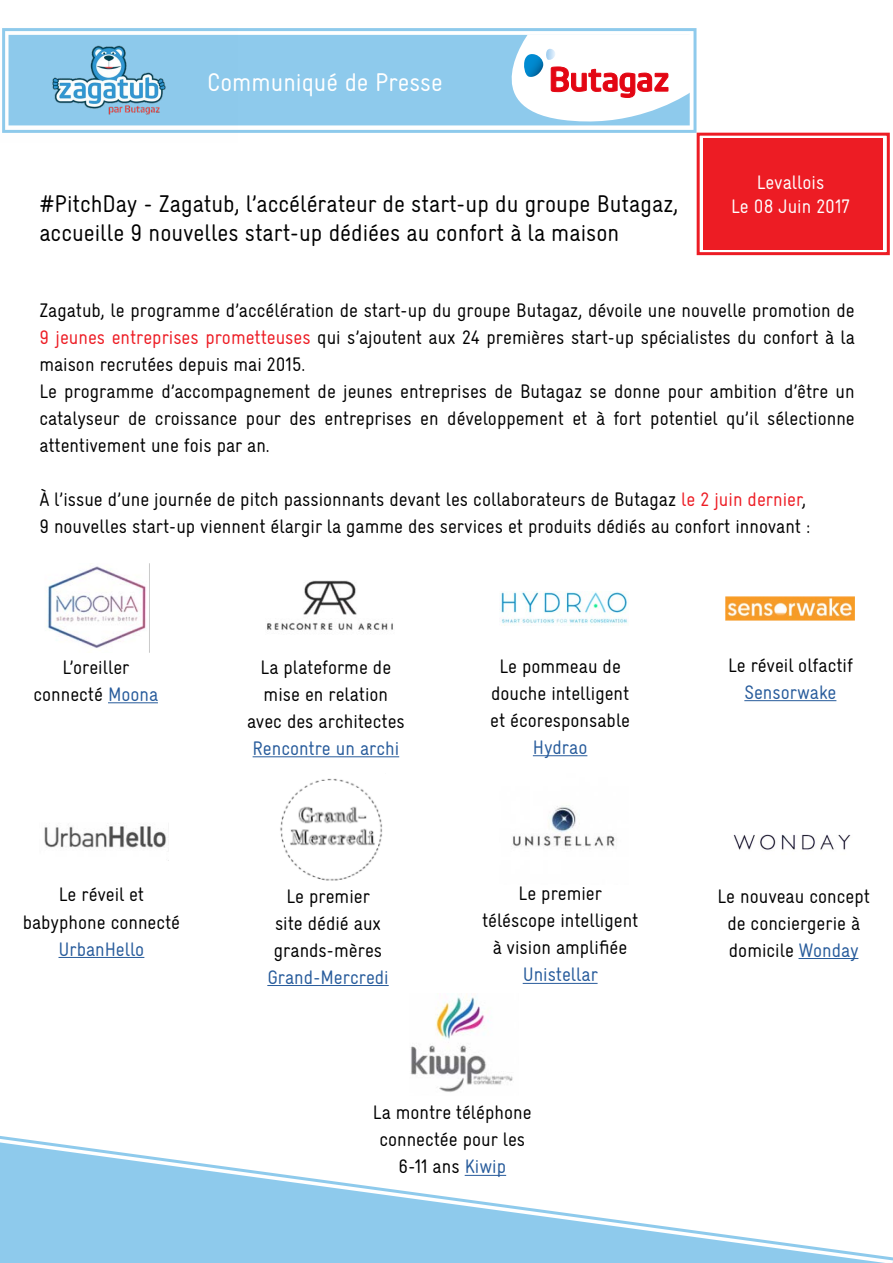
<style>
.page{position:relative;width:893px;height:1263px;background:#fff}
.page>*{position:absolute;margin:0;border:0;box-sizing:border-box;transform-origin:0 0}
.t1{font:condensed 25.5px "Gravur LL";color:#fff}
.t2{font:condensed 24px "Gravur LL";color:#000}
.t3{font:condensed 19.5px/27px "Gravur LL";color:#000;text-align:center}
.t4{font:condensed 19.5px "Gravur LL";color:#275b9b}
.t5{font:condensed 19.5px "Gravur LL";color:#fff}
.s1{color:#ed1c24}
.s2{color:#275b9b}
</style>
<div class="page">
<div style="left:9px;top:35px;width:681px;height:90px;background:#8ecaec"></div>
<img style="left:8px;top:34px;width:230px;height:92px">
<div style="left:703px;top:138px;width:180px;height:111px;background:#ed1c24"></div>
<div style="left:2px;top:28px;width:694px;height:105px;border:3px solid #5eb4e4"></div>
<div style="left:697px;top:133px;width:193px;height:122px;border:3px solid #ed1c24"></div>
<img style="left:47px;top:566px;width:99px;height:82px">
<img style="left:267px;top:581px;width:126px;height:49px">
<img style="left:501px;top:591px;width:127px;height:34px">
<img style="left:726px;top:596px;width:129px;height:24px">
<img style="left:44px;top:826px;width:123px;height:22px">
<img style="left:280px;top:778px;width:102px;height:103px">
<img style="left:512px;top:805px;width:103px;height:44px">
<img style="left:733px;top:834px;width:118px;height:16px">
<img style="left:410px;top:994px;width:103px;height:98px">
<svg style="left:0;top:1136px;width:893px;height:127px"></svg>
<hr style="left:108px;top:702px;width:50px;height:1px;background:#275b9b">
<hr style="left:253px;top:756px;width:146px;height:1px;background:#275b9b">
<hr style="left:533px;top:755px;width:54px;height:1px;background:#275b9b">
<hr style="left:744px;top:700px;width:92px;height:1px;background:#275b9b">
<hr style="left:59px;top:957px;width:85px;height:1px;background:#275b9b">
<hr style="left:267px;top:985px;width:122px;height:1px;background:#275b9b">
<hr style="left:523px;top:983px;width:75px;height:1px;background:#275b9b">
<hr style="left:798px;top:958px;width:60px;height:1px;background:#275b9b">
<hr style="left:465px;top:1175px;width:41px;height:1px;background:#275b9b">
<svg style="left:475px;top:35px;width:215px;height:91px"></svg>
<h1 class="t1" style="left:207px;top:66px;width:237px">Communiqué de Presse</h1>
<p class="t5" style="left:757px;top:170px;width:69px">Levallois</p>
<p class="t2" style="left:39px;top:189px;width:640px">#PitchDay - Zagatub, l’accélérateur de start-up du groupe Butagaz,</p>
<p class="t5" style="left:731px;top:193px;width:120px">Le 08 Juin 2017</p>
<p class="t2" style="left:39px;top:217px;width:581px">accueille 9 nouvelles start-up dédiées au confort à la maison</p>
<p class="t3" style="left:39px;top:296px;width:817px;text-align:left">Zagatub, le programme d’accélération de start-up du groupe Butagaz, dévoile une nouvelle promotion de <span class="s1">9 jeunes entreprises prometteuses</span> qui s’ajoutent aux 24 premières start-up spécialistes du confort à la maison recrutées depuis mai 2015.<br>Le programme d’accompagnement de jeunes entreprises de Butagaz se donne pour ambition d’être un catalyseur de croissance pour des entreprises en développement et à fort potentiel qu’il sélectionne attentivement une fois par an.</p>
<p class="t3" style="left:39px;top:485px;width:773px;text-align:left">À l’issue d’une journée de pitch passionnants devant les collaborateurs de Butagaz <span class="s1">le 2 juin dernier</span>,<br>9 nouvelles start-up viennent élargir la gamme des services et produits dédiés au confort innovant :</p>
<p class="t3" style="left:34px;top:653px;width:126px">L’oreiller connecté <span class="s2">Moona</span></p>
<p class="t3" style="left:247px;top:653px;width:159px">La plateforme de mise en relation avec des architectes</p>
<p class="t4" style="left:253px;top:736px;width:148px">Rencontre un archi</p>
<p class="t3" style="left:23px;top:880px;width:159px">Le réveil et babyphone connecté</p>
<p class="t4" style="left:59px;top:936px;width:87px">UrbanHello</p>
<p class="t3" style="left:274px;top:882px;width:110px">Le premier site dédié aux grands-mères</p>
<p class="t4" style="left:267px;top:964px;width:123px">Grand-Mercredi</p>
<p class="t3" style="left:490px;top:652px;width:142px">Le pommeau de douche intelligent et écoresponsable</p>
<p class="t4" style="left:533px;top:734px;width:56px">Hydrao</p>
<p class="t3" style="left:482px;top:879px;width:158px">Le premier téléscope intelligent à vision amplifiée</p>
<p class="t4" style="left:523px;top:962px;width:77px">Unistellar</p>
<p class="t3" style="left:373px;top:1098px;width:160px">La montre téléphone connectée pour les<br>6-11 ans <span class="s2">Kiwip</span></p>
<p class="t3" style="left:728px;top:651px;width:127px">Le réveil olfactif</p>
<p class="t4" style="left:744px;top:679px;width:94px">Sensorwake</p>
<p class="t3" style="left:717px;top:882px;width:154px">Le nouveau concept de conciergerie à domicile <span class="s2">Wonday</span></p>
</div>
